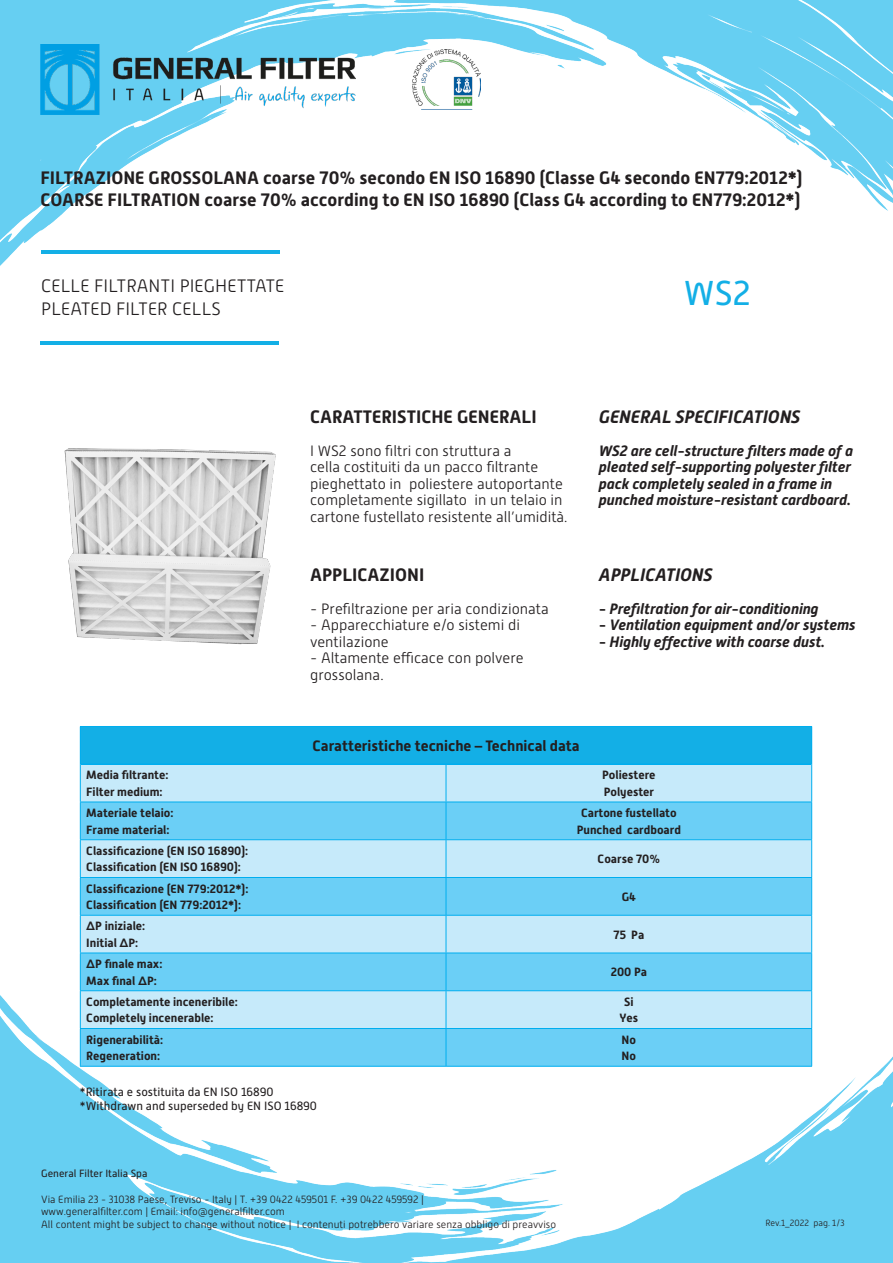
<style>
.page{position:relative;width:893px;height:1263px;background:#fff}
.page>*{position:absolute;margin:0;border:0;box-sizing:border-box;transform-origin:0 0}
.t1{font:34.5px "Alwyn New";color:#13afe6}
.t2{font:700 18px "Alwyn New";color:#231f20}
.t3{font:300 18px "Alwyn New";color:#231f20}
.t4{font:italic 700 18px "Alwyn New";color:#231f20}
.t5{font:300 15px/16.5px "Alwyn New";color:#231f20}
.t6{font:italic 700 15px/16.5px "Alwyn New";color:#231f20}
.t7{font:700 15px "Alwyn New";color:#231f20}
.t8{font:700 12px "Alwyn New";color:#231f20}
.t9{font:12px "Alwyn New";color:#231f20}
.t10{font:300 10.5px/12.6px "Alwyn New";color:#231f20}
.t11{font:10.5px "Alwyn New";color:#231f20}
.t12{font:300 9px "Alwyn New";color:#231f20}
</style>
<div class="page">
<img style="left:0;top:0;width:893px;height:1263px">
<img style="left:40px;top:45px;width:315px;height:69px">
<img style="left:412px;top:49px;width:69px;height:60px">
<hr style="left:41px;top:251px;width:239px;height:3px;background:#13afe6">
<hr style="left:40px;top:341px;width:239px;height:4px;background:#13afe6">
<img style="left:41px;top:409px;width:239px;height:269px">
<div style="left:80px;top:726px;width:732px;height:38px;background:#13afe6"></div>
<div style="left:81px;top:765px;width:730px;height:37px;background:#c6eafa"></div>
<svg style="left:81px;top:803px;width:730px;height:263px;background:#91daf7"></svg>
<hr style="left:811px;top:727px;width:1px;height:37px;background:#00aeef">
<hr style="left:446px;top:765px;width:1px;height:37px;background:#00aeef">
<hr style="left:811px;top:764px;width:1px;height:38px;background:#00aeef">
<hr style="left:80px;top:802px;width:366px;height:1px;background:#00aeef">
<hr style="left:446px;top:802px;width:366px;height:1px;background:#00aeef">
<hr style="left:446px;top:802px;width:1px;height:37px;background:#00aeef">
<hr style="left:811px;top:802px;width:1px;height:37px;background:#00aeef">
<hr style="left:80px;top:839px;width:366px;height:1px;background:#00aeef">
<hr style="left:446px;top:839px;width:366px;height:1px;background:#00aeef">
<hr style="left:446px;top:840px;width:1px;height:37px;background:#00aeef">
<hr style="left:811px;top:840px;width:1px;height:37px;background:#00aeef">
<hr style="left:80px;top:877px;width:366px;height:1px;background:#00aeef">
<hr style="left:446px;top:877px;width:366px;height:1px;background:#00aeef">
<hr style="left:446px;top:878px;width:1px;height:37px;background:#00aeef">
<hr style="left:811px;top:878px;width:1px;height:37px;background:#00aeef">
<hr style="left:80px;top:915px;width:366px;height:1px;background:#00aeef">
<hr style="left:446px;top:915px;width:366px;height:1px;background:#00aeef">
<hr style="left:446px;top:916px;width:1px;height:37px;background:#00aeef">
<hr style="left:811px;top:916px;width:1px;height:37px;background:#00aeef">
<hr style="left:80px;top:953px;width:366px;height:1px;background:#00aeef">
<hr style="left:446px;top:953px;width:366px;height:1px;background:#00aeef">
<hr style="left:446px;top:953px;width:1px;height:37px;background:#00aeef">
<hr style="left:811px;top:953px;width:1px;height:37px;background:#00aeef">
<hr style="left:80px;top:990px;width:366px;height:1px;background:#00aeef">
<hr style="left:446px;top:990px;width:366px;height:1px;background:#00aeef">
<hr style="left:446px;top:991px;width:1px;height:37px;background:#00aeef">
<hr style="left:811px;top:991px;width:1px;height:37px;background:#00aeef">
<hr style="left:80px;top:1028px;width:366px;height:1px;background:#00aeef">
<hr style="left:446px;top:1028px;width:366px;height:1px;background:#00aeef">
<hr style="left:446px;top:1029px;width:1px;height:37px;background:#00aeef">
<hr style="left:811px;top:1029px;width:1px;height:37px;background:#00aeef">
<hr style="left:80px;top:1066px;width:366px;height:1px;background:#00aeef">
<hr style="left:446px;top:1066px;width:366px;height:1px;background:#00aeef">
<hr style="left:80px;top:764px;width:1px;height:38px;background:#00aeef">
<hr style="left:80px;top:802px;width:1px;height:37px;background:#00aeef">
<hr style="left:80px;top:840px;width:1px;height:37px;background:#00aeef">
<hr style="left:80px;top:878px;width:1px;height:37px;background:#00aeef">
<hr style="left:80px;top:916px;width:1px;height:37px;background:#00aeef">
<hr style="left:80px;top:953px;width:1px;height:37px;background:#00aeef">
<hr style="left:80px;top:991px;width:1px;height:37px;background:#00aeef">
<hr style="left:80px;top:1029px;width:1px;height:37px;background:#00aeef">
<hr style="left:80px;top:726px;width:366px;height:1px;background:#00aeef">
<hr style="left:80px;top:727px;width:1px;height:37px;background:#00aeef">
<hr style="left:446px;top:726px;width:366px;height:1px;background:#00aeef">
<hr style="left:81px;top:763px;width:365px;height:2px;background:#00aeef">
<hr style="left:446px;top:763px;width:365px;height:2px;background:#00aeef">
<p class="t2" style="left:40px;top:168px;width:764px">FILTRAZIONE GROSSOLANA coarse 70% secondo EN ISO 16890 (Classe G4 secondo EN779:2012*)</p>
<p class="t2" style="left:40px;top:189px;width:761px">COARSE FILTRATION coarse 70% according to EN ISO 16890 (Class G4 according to EN779:2012*)</p>
<p class="t3" style="left:41px;top:276px;width:245px">CELLE FILTRANTI PIEGHETTATE</p>
<p class="t3" style="left:41px;top:299px;width:181px">PLEATED FILTER CELLS</p>
<p class="t1" style="left:684px;top:274px;width:68px">WS2</p>
<p class="t8" style="left:86px;top:768px;width:84px">Media filtrante:</p>
<p class="t8" style="left:86px;top:785px;width:78px">Filter medium:</p>
<p class="t8" style="left:86px;top:806px;width:89px">Materiale telaio:</p>
<p class="t8" style="left:86px;top:822px;width:85px">Frame material:</p>
<p class="t8" style="left:86px;top:844px;width:163px">Classificazione (EN ISO 16890):</p>
<p class="t8" style="left:86px;top:860px;width:156px">Classification (EN ISO 16890):</p>
<p class="t8" style="left:86px;top:881px;width:164px">Classificazione (EN 779:2012*):</p>
<p class="t8" style="left:86px;top:898px;width:156px">Classification (EN 779:2012*):</p>
<p class="t8" style="left:86px;top:919px;width:60px">∆P iniziale:</p>
<p class="t8" style="left:86px;top:936px;width:53px">Initial ∆P:</p>
<p class="t8" style="left:86px;top:957px;width:78px">∆P finale max:</p>
<p class="t8" style="left:86px;top:973px;width:72px">Max final ∆P:</p>
<p class="t8" style="left:86px;top:995px;width:153px">Completamente inceneribile:</p>
<p class="t8" style="left:86px;top:1011px;width:129px">Completely incenerable:</p>
<p class="t8" style="left:86px;top:1032px;width:78px">Rigenerabilità:</p>
<p class="t8" style="left:86px;top:1049px;width:75px">Regeneration:</p>
<p class="t2" style="left:310px;top:406px;width:228px">CARATTERISTICHE GENERALI</p>
<p class="t5" style="left:310px;top:442px;width:259px">I WS2 sono filtri con struttura a<br>cella costituiti da un pacco filtrante pieghettato in poliestere autoportante completamente sigillato in un telaio in cartone fustellato resistente all’umidità.</p>
<p class="t2" style="left:310px;top:564px;width:116px">APPLICAZIONI</p>
<p class="t5" style="left:310px;top:600px;width:240px">- Prefiltrazione per aria condizionata</p>
<p class="t5" style="left:310px;top:617px;width:211px">- Apparecchiature e/o sistemi di ventilazione</p>
<p class="t5" style="left:310px;top:650px;width:215px">- Altamente efficace con polvere grossolana.</p>
<p class="t4" style="left:599px;top:406px;width:203px">GENERAL SPECIFICATIONS</p>
<p class="t6" style="left:599px;top:442px;width:256px">WS2 are cell-structure filters made of a pleated self-supporting polyester filter pack completely sealed in a frame in punched moisture-resistant cardboard.</p>
<p class="t4" style="left:599px;top:564px;width:115px">APPLICATIONS</p>
<p class="t6" style="left:599px;top:600px;width:221px">- Prefiltration for air-conditioning</p>
<p class="t6" style="left:599px;top:617px;width:258px">- Ventilation equipment and/or systems</p>
<p class="t6" style="left:599px;top:633px;width:228px">- Highly effective with coarse dust.</p>
<p class="t7" style="left:312px;top:737px;width:269px">Caratteristiche tecniche – Technical data</p>
<p class="t8" style="left:602px;top:768px;width:55px">Poliestere</p>
<p class="t8" style="left:604px;top:785px;width:52px">Polyester</p>
<p class="t8" style="left:581px;top:806px;width:97px">Cartone fustellato</p>
<p class="t8" style="left:577px;top:822px;width:106px">Punched cardboard</p>
<p class="t8" style="left:598px;top:852px;width:64px">Coarse 70%</p>
<p class="t8" style="left:622px;top:890px;width:16px">G4</p>
<p class="t8" style="left:613px;top:927px;width:32px">75 Pa</p>
<p class="t8" style="left:611px;top:965px;width:38px">200 Pa</p>
<p class="t8" style="left:624px;top:995px;width:11px">Si</p>
<p class="t8" style="left:620px;top:1011px;width:20px">Yes</p>
<p class="t8" style="left:622px;top:1032px;width:16px">No</p>
<p class="t8" style="left:622px;top:1049px;width:16px">No</p>
<p class="t9" style="left:80px;top:1085px;width:195px">*Ritirata e sostituita da EN ISO 16890</p>
<p class="t9" style="left:80px;top:1099px;width:239px">*Withdrawn and superseded by EN ISO 16890</p>
<p class="t11" style="left:41px;top:1168px;width:108px">General Filter Italia Spa</p>
<p class="t10" style="left:41px;top:1193px;width:516px">Via Emilia 23 - 31038 Paese, Treviso - Italy | T. +39 0422 459501 F. +39 0422 459592 |<br>www.generalfilter.com | Email: info@generalfilter.com<br>All content might be subject to change without notice | I contenuti potrebbero variare senza obbligo di preavviso</p>
<p class="t12" style="left:765px;top:1217px;width:81px">Rev.1_2022 pag. 1/3</p>
</div>
